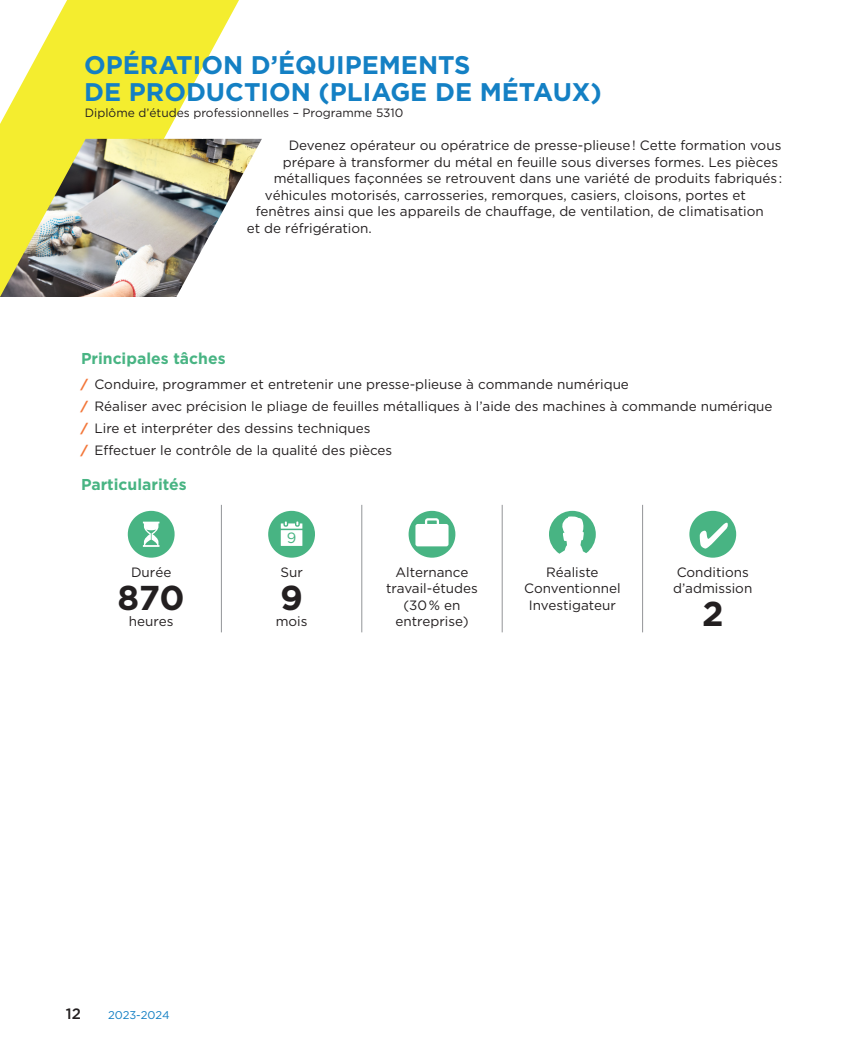
<style>
.page{position:relative;width:864px;height:1053px;background:#fff}
.page>*{position:absolute;margin:0;border:0;box-sizing:border-box;transform-origin:0 0}
.t1{font:700 34.5px "Gotham HTF";color:#231f20}
.t2{font:700 25.5px/27px "Gotham HTF";color:#1480c4}
.t3{font:700 15.75px "Gotham HTF";color:#48b483}
.t4{font:500 15px "Gotham HTF";color:#231f20}
.t5{font:14.85px "Gotham HTF";color:#48b483}
.t6{font:13.5px/16.5px "Gotham HTF";color:#231f20;text-align:center}
.t7{font:12px "Gotham HTF";color:#231f20}
.t8{font:11.25px "Gotham HTF";letter-spacing:-.005em;color:#1480c4}
.s1{font-weight:700;color:#f3773a}
</style>
<div class="page">
<svg style="left:0;top:0;width:239px;height:139px;fill:#f4ed2f"></svg>
<hr style="left:221px;top:505px;width:1px;height:127px;background:#939598">
<hr style="left:361px;top:505px;width:1px;height:127px;background:#939598">
<hr style="left:502px;top:505px;width:1px;height:127px;background:#939598">
<hr style="left:642px;top:505px;width:1px;height:127px;background:#939598">
<svg style="left:128px;top:511px;width:47px;height:47px"></svg>
<svg style="left:268px;top:511px;width:47px;height:47px"></svg>
<div style="left:285px;top:533px;width:15px;height:11px;background:#fff"></div>
<svg style="left:409px;top:511px;width:46px;height:47px"></svg>
<svg style="left:549px;top:511px;width:47px;height:43px"></svg>
<svg style="left:689px;top:511px;width:47px;height:47px"></svg>
<img style="left:0;top:139px;width:262px;height:158px">
<h2 class="t2" style="left:84px;top:50px;width:519px">OPÉRATION D’ÉQUIPEMENTS<br>DE PRODUCTION (PLIAGE DE MÉTAUX)</h2>
<h3 class="t7" style="left:85px;top:106px;width:320px">Diplôme d’études professionnelles – Programme 5310</h3>
<p class="t6" style="left:289px;top:137px;width:494px">Devenez opérateur ou opératrice de presse-plieuse! Cette formation vous</p>
<p class="t6" style="left:283px;top:153px;width:497px">prépare à transformer du métal en feuille sous diverses formes. Les pièces</p>
<p class="t6" style="left:274px;top:170px;width:510px">métalliques façonnées se retrouvent dans une variété de produits fabriqués:</p>
<p class="t6" style="left:265px;top:186px;width:483px">véhicules motorisés, carrosseries, remorques, casiers, cloisons, portes et</p>
<p class="t6" style="left:256px;top:203px;width:510px">fenêtres ainsi que les appareils de chauffage, de ventilation, de climatisation</p>
<p class="t6" style="left:247px;top:219px;width:127px">et de réfrigération.</p>
<h4 class="t3" style="left:81px;top:350px;width:146px">Principales tâches</h4>
<p class="t6" style="left:81px;top:376px;width:549px"><span class="s1">⁄</span> Conduire, programmer et entretenir une presse-plieuse à commande numérique</p>
<p class="t6" style="left:81px;top:398px;width:693px"><span class="s1">⁄</span> Réaliser avec précision le pliage de feuilles métalliques à l’aide des machines à commande numérique</p>
<p class="t6" style="left:81px;top:420px;width:291px"><span class="s1">⁄</span> Lire et interpréter des dessins techniques</p>
<p class="t6" style="left:81px;top:442px;width:313px"><span class="s1">⁄</span> Effectuer le contrôle de la qualité des pièces</p>
<h4 class="t3" style="left:81px;top:476px;width:107px">Particularités</h4>
<p class="t6" style="left:131px;top:564px;width:42px">Durée</p>
<p class="t1" style="left:118px;top:578px;width:69px">870</p>
<p class="t6" style="left:129px;top:613px;width:46px">heures</p>
<p class="t5" style="left:287px;top:530px;width:11px">9</p>
<p class="t6" style="left:280px;top:564px;width:24px">Sur</p>
<p class="t1" style="left:280px;top:578px;width:24px">9</p>
<p class="t6" style="left:276px;top:613px;width:33px">mois</p>
<p class="t6" style="left:386px;top:564px;width:93px">Alternance travail-études (30% en entreprise)</p>
<p class="t6" style="left:524px;top:564px;width:98px">Réaliste<br>Conventionnel<br>Investigateur</p>
<p class="t6" style="left:673px;top:564px;width:81px;text-align:left">Conditions d’admission</p>
<p class="t1" style="left:702px;top:594px;width:23px">2</p>
<p class="t4" style="left:66px;top:1005px;width:17px">12</p>
<p class="t8" style="left:108px;top:1009px;width:63px">2023-2024</p>
</div>
